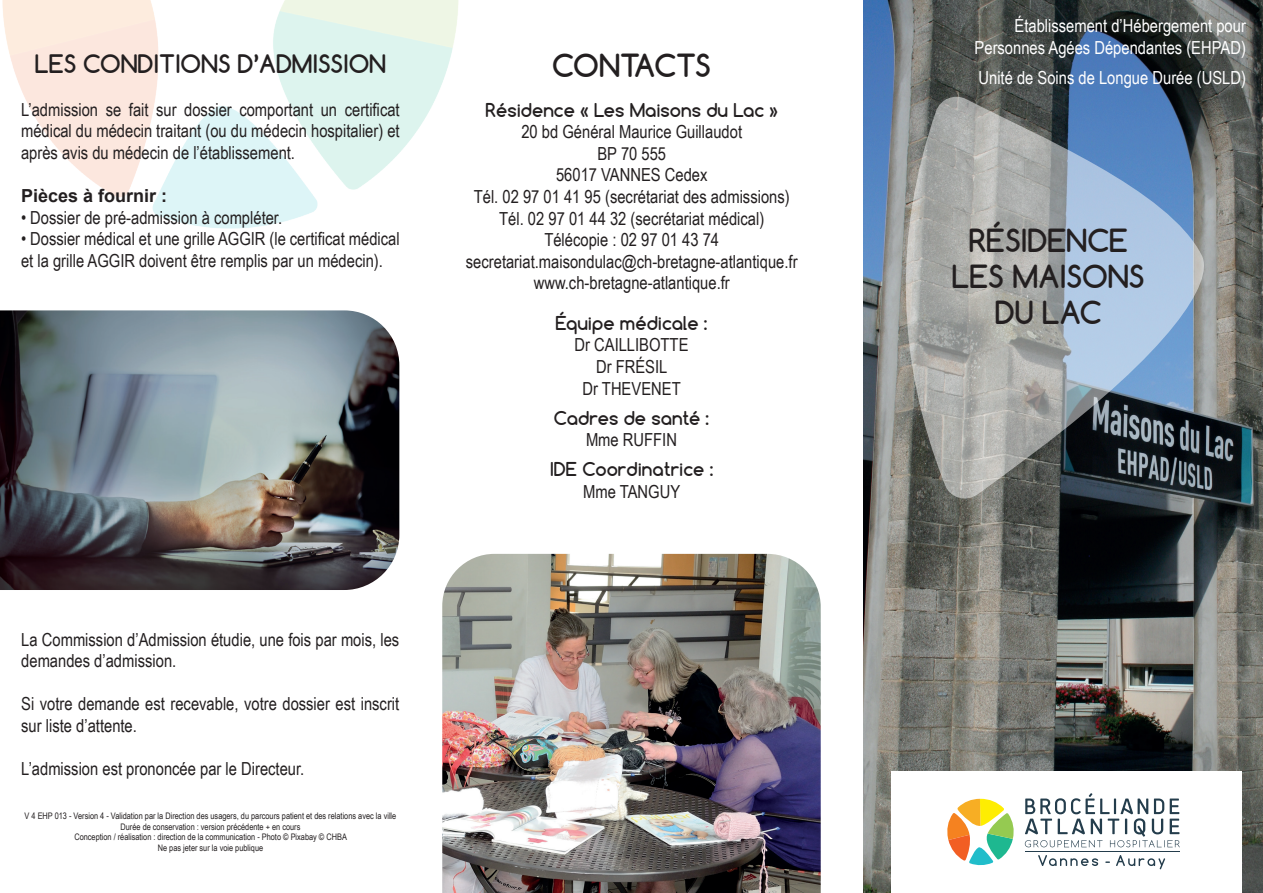
<style>
.page{position:relative;width:1263px;height:893px;background:#fff}
.page>*{position:absolute;margin:0;border:0;box-sizing:border-box;transform-origin:0 0}
.t1{font:700 30px/36px "Comfortaa";color:#231f20;text-align:center}
.t2{font:700 30px "Comfortaa";letter-spacing:-.025em;color:#231f20}
.t3{font:700 24px "Comfortaa";color:#231f20}
.t4{font:18px/21.6px "Arial Narrow";color:#231f20}
.t5{font:18px/21.6px "Arial Narrow";color:#fff;text-align:right}
.t6{font:700 18px "Comfortaa";color:#231f20}
.t7{font:700 18px "Arial";color:#231f20}
.t8{font:9px/10.8px "Arial Narrow";color:#231f20;text-align:center}
</style>
<div class="page">
<img style="left:2px;top:0;width:457px;height:229px">
<img style="left:863px;top:0;width:400px;height:893px">
<div style="left:891px;top:772px;width:351px;height:121px;background:#fff"></div>
<svg style="left:1038px;top:855px;width:60px;height:11px"></svg>
<svg style="left:1116px;top:855px;width:49px;height:14px"></svg>
<hr style="left:1025px;top:851px;width:155px;height:1px;background:#243d4c">
<svg style="left:947px;top:799px;width:67px;height:67px"></svg>
<svg style="left:1025px;top:793px;width:155px;height:54px"></svg>
<svg style="left:906px;top:97px;width:298px;height:402px;background:#8b97a2"></svg>
<img style="left:0;top:310px;width:399px;height:280px">
<img style="left:442px;top:554px;width:379px;height:339px">
<h2 class="t3" style="left:35px;top:48px;width:353px">LES CONDITIONS D’ADMISSION</h2>
<p class="t4" style="left:21px;top:98px;width:380px;text-align:justify">L’admission se fait sur dossier comportant un certificat médical du médecin traitant (ou du médecin hospitalier) et après avis du médecin de l’établissement.</p>
<p class="t7" style="left:21px;top:183px;width:148px">Pièces à fournir :</p>
<p class="t4" style="left:21px;top:206px;width:263px">• Dossier de pré-admission à compléter.</p>
<p class="t4" style="left:21px;top:227px;width:380px">• Dossier médical et une grille AGGIR (le certificat médical et la grille AGGIR doivent être remplis par un médecin).</p>
<p class="t4" style="left:21px;top:628px;width:380px">La Commission d’Admission étudie, une fois par mois, les demandes d’admission.</p>
<p class="t4" style="left:21px;top:693px;width:379px">Si votre demande est recevable, votre dossier est inscrit sur liste d’attente.</p>
<p class="t4" style="left:21px;top:757px;width:285px">L’admission est prononcée par le Directeur.</p>
<p class="t8" style="left:25px;top:810px;width:373px">V 4 EHP 013 - Version 4 - Validation par la Direction des usagers, du parcours patient et des relations avec la ville Durée de conservation : version précédente + en cours<br>Conception / réalisation : direction de la communication - Photo © Pixabay © CHBA<br>Ne pas jeter sur la voie publique</p>
<h1 class="t2" style="left:552px;top:47px;width:160px">CONTACTS</h1>
<p class="t6" style="left:485px;top:98px;width:294px">Résidence « Les Maisons du Lac »</p>
<p class="t4" style="left:466px;top:120px;width:333px;text-align:center">20 bd Général Maurice Guillaudot<br>BP 70 555<br>56017 VANNES Cedex<br>Tél. 02 97 01 41 95 (secrétariat des admissions)<br>Tél. 02 97 01 44 32 (secrétariat médical)<br>Télécopie : 02 97 01 43 74 secretariat.maisondulac@ch-bretagne-atlantique.fr www.ch-bretagne-atlantique.fr</p>
<p class="t6" style="left:555px;top:311px;width:153px">Équipe médicale :</p>
<p class="t4" style="left:574px;top:334px;width:116px;text-align:center">Dr CAILLIBOTTE<br>Dr FRÉSIL<br>Dr THEVENET</p>
<p class="t6" style="left:554px;top:406px;width:157px">Cadres de santé :</p>
<p class="t4" style="left:586px;top:428px;width:93px">Mme RUFFIN</p>
<p class="t6" style="left:550px;top:458px;width:165px">IDE Coordinatrice :</p>
<p class="t4" style="left:583px;top:480px;width:99px">Mme TANGUY</p>
<p class="t5" style="left:975px;top:15px;width:273px">Établissement d’Hébergement pour<br>Personnes Agées Dépendantes (EHPAD)</p>
<p class="t5" style="left:978px;top:66px;width:269px">Unité de Soins de Longue Durée (USLD)</p>
<h1 class="t1" style="left:952px;top:222px;width:194px">RÉSIDENCE<br>LES MAISONS<br>DU LAC</h1>
</div>
